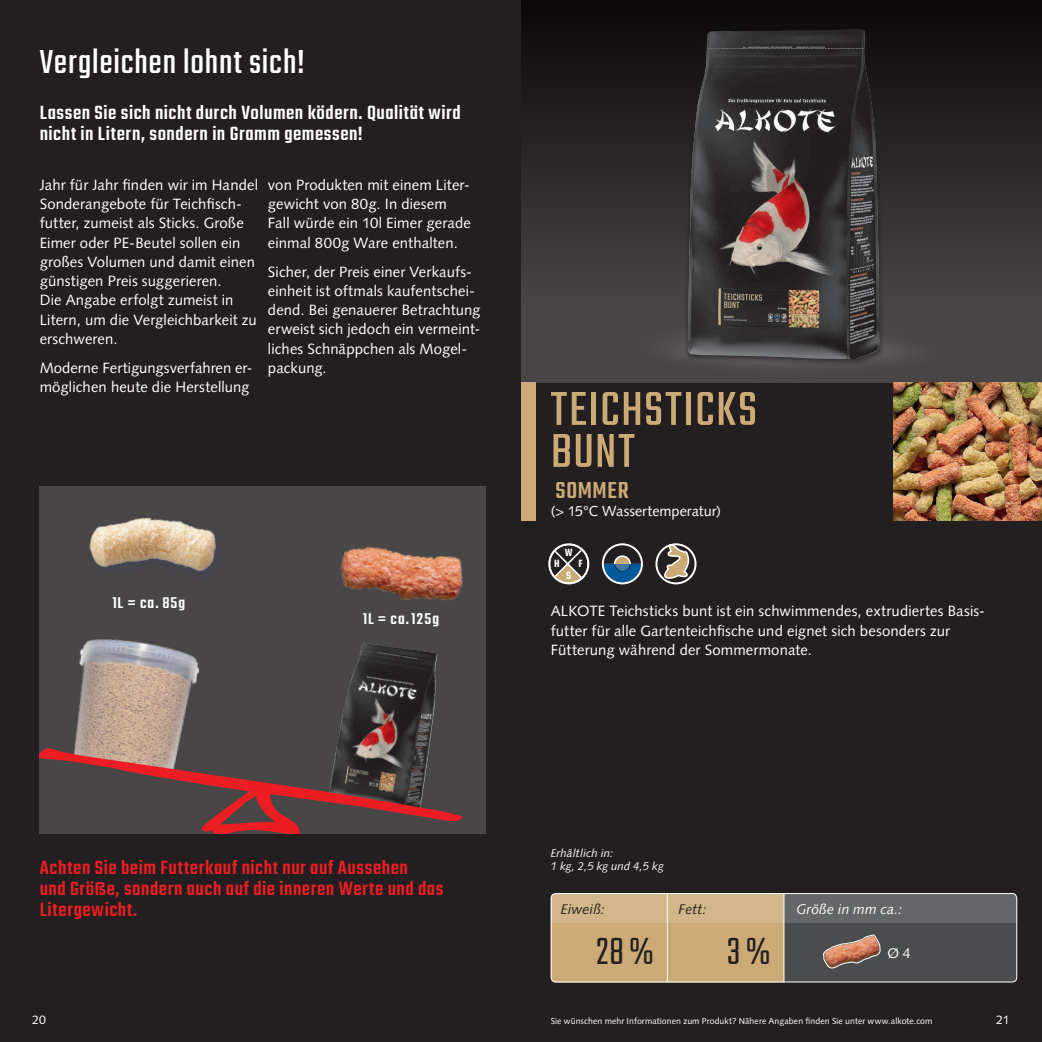
<style>
.page{position:relative;width:1042px;height:1042px;background:#231f20}
.page>*{position:absolute;margin:0;border:0;box-sizing:border-box;transform-origin:0 0}
.t1{font:52.5px/42px "Teko";letter-spacing:.02em;color:#cbaa76}
.Fliesstext_schwarz{font:300 42px "Teko";color:#231f20}
.t2{font:36.75px "Teko";letter-spacing:.025em;color:#fff}
.t3{font:500 25.38px "Teko";letter-spacing:.025em;color:#cbaa76}
.t4{font:500 21px/21px "Teko";letter-spacing:.025em;color:#ee1d23}
.t5{font:500 21px/21px "Teko";letter-spacing:.025em;color:#fff}
.t6{font:500 17.15px "Teko";letter-spacing:.065em;color:#fff}
.Fliesstext_weiss{font:14.88px/19.2px "Syntax LT";letter-spacing:.01em;color:#fff}
.t7{font:14.35px "Syntax LT";color:#fff}
.Fliesstext_schwarz-2{font:italic 14px "Syntax LT";letter-spacing:.005em;color:#fff}
.Fliesstext_schwarz-3{font:italic 14px "Syntax LT";color:#231f20}
.Fliesstext_schwarz-4{font:14px "Syntax LT";color:#fff}
.t8{font:12.25px "Syntax LT";color:#fff}
.t9{font:italic 11.38px/13.1px "Syntax LT";letter-spacing:.01em;color:#fff}
.t10{font:11.2px "Squada One";color:#fff}
.Fliesstext_schwarz-5{font:8.75px "Syntax LT";letter-spacing:.01em;color:#fff}
</style>
<div class="page">
<div style="left:521px;top:0;width:521px;height:382px;background:linear-gradient(to bottom,#0c0a0a,#524f50)"></div>
<div style="left:40px;top:486px;width:446px;height:347px;background:#494647"></div>
<img style="left:893px;top:382px;width:149px;height:139px">
<div style="left:521px;top:382px;width:15px;height:139px;background:#cbaa76"></div>
<div style="left:551px;top:893px;width:465px;height:89px;background:#4b4c4d;border-radius:5px"></div>
<div style="left:551px;top:893px;width:233px;height:89px;background:#cbaa76"></div>
<svg style="left:551px;top:893px;width:466px;height:30px;background:#9b8d78"></svg>
<div style="left:551px;top:893px;width:466px;height:89px;border:1px solid #fff;border-radius:5px"></div>
<hr style="left:783px;top:893px;width:1px;height:89px;background:#fff">
<hr style="left:667px;top:893px;width:1px;height:89px;background:#fff">
<svg style="left:823px;top:934px;width:58px;height:35px"></svg>
<div style="left:602px;top:543px;width:41px;height:41px;border:2px solid #fff;border-radius:50%"></div>
<svg style="left:604px;top:545px;width:37px;height:37px"></svg>
<div style="left:655px;top:543px;width:41px;height:41px;border:2px solid #fff;border-radius:50%"></div>
<svg style="left:663px;top:543px;width:27px;height:37px"></svg>
<svg style="left:550px;top:545px;width:37px;height:37px"></svg>
<div style="left:548px;top:543px;width:41px;height:41px;border:2px solid #fff;border-radius:50%"></div>
<img style="left:596px;top:8px;width:387px;height:387px">
<img style="left:336px;top:643px;width:102px;height:104px">
<img style="left:89px;top:517px;width:127px;height:55px">
<img style="left:340px;top:546px;width:123px;height:55px">
<img style="left:75px;top:639px;width:125px;height:108px">
<svg style="left:40px;top:747px;width:423px;height:86px"></svg>
<div style="left:683px;top:27px;width:202px;height:340px;background:#231f20;opacity:.75"></div>
<img style="left:688px;top:30px;width:192px;height:329px">
<p class="t2" style="left:40px;top:41px;width:266px">Vergleichen lohnt sich!</p>
<p class="t5" style="left:40px;top:104px;width:423px">Lassen Sie sich nicht durch Volumen ködern. Qualität wird nicht in Litern, sondern in Gramm gemessen!</p>
<p class="Fliesstext_weiss" style="left:40px;top:175px;width:220px">Jahr für Jahr finden wir im Handel<br>Sonderangebote für Teichfisch&shy;futter, zumeist als Sticks. Große<br>Eimer oder PE-Beutel sollen ein großes Volumen und damit einen günstigen Preis suggerieren.<br>Die Angabe erfolgt zumeist in<br>Litern, um die Vergleichbarkeit zu erschweren.</p>
<p class="Fliesstext_weiss" style="left:40px;top:358px;width:214px">Moderne Fertigungsverfahren er&shy;möglichen heute die Herstellung</p>
<p class="Fliesstext_weiss" style="left:268px;top:175px;width:204px">von Produkten mit einem Liter&shy;gewicht von 80g. In diesem<br>Fall würde ein 10l Eimer gerade einmal 800g Ware enthalten.</p>
<p class="Fliesstext_weiss" style="left:268px;top:262px;width:214px">Sicher, der Preis einer Verkaufs&shy;einheit ist oftmals kaufentschei&shy;dend. Bei genauerer Betrachtung erweist sich jedoch ein vermeint&shy;liches Schnäppchen als Mogel&shy;packung.</p>
<p class="t6" style="left:112px;top:593px;width:74px">1L = ca. 85g</p>
<p class="t6" style="left:363px;top:608px;width:78px">1L = ca. 125g</p>
<p class="t1" style="left:551px;top:391px;width:208px">TEICHSTICKS<br>BUNT</p>
<p class="t3" style="left:555px;top:476px;width:75px">SOMMER</p>
<p class="t7" style="left:551px;top:502px;width:172px">(&gt; 15°C Wassertemperatur)</p>
<p class="t10" style="left:565px;top:546px;width:9px">W</p>
<p class="t10" style="left:566px;top:569px;width:7px">S</p>
<p class="t10" style="left:554px;top:557px;width:7px">H</p>
<p class="t10" style="left:579px;top:557px;width:6px">F</p>
<p class="Fliesstext_weiss" style="left:551px;top:602px;width:436px">ALKOTE Teichsticks bunt ist ein schwimmendes, extrudiertes Basis&shy;futter für alle Gartenteichfische und eignet sich besonders zur<br>Fütterung während der Sommermonate.</p>
<p class="t4" style="left:40px;top:858px;width:405px">Achten Sie beim Futterkauf nicht nur auf Aussehen<br>und Größe, sondern auch auf die inneren Werte und das<br>Litergewicht.</p>
<p class="t9" style="left:551px;top:846px;width:114px">Erhältlich in:<br>1 kg, 2,5 kg und 4,5 kg</p>
<p class="Fliesstext_schwarz-3" style="left:561px;top:900px;width:46px">Eiweiß:</p>
<p class="Fliesstext_schwarz-3" style="left:678px;top:900px;width:30px">Fett:</p>
<p class="Fliesstext_schwarz-2" style="left:796px;top:900px;width:107px">Größe in mm ca.:</p>
<p class="Fliesstext_schwarz-4" style="left:887px;top:945px;width:25px">Ø 4</p>
<p class="Fliesstext_schwarz" style="left:596px;top:928px;width:59px">28 %</p>
<p class="Fliesstext_schwarz" style="left:727px;top:928px;width:45px">3 %</p>
<p class="t8" style="left:32px;top:1012px;width:15px">20</p>
<p class="t8" style="left:996px;top:1012px;width:15px">21</p>
<p class="Fliesstext_schwarz-5" style="left:551px;top:1015px;width:383px">Sie wünschen mehr Informationen zum Produkt? Nähere Angaben finden Sie unter www.alkote.com</p>
</div>
